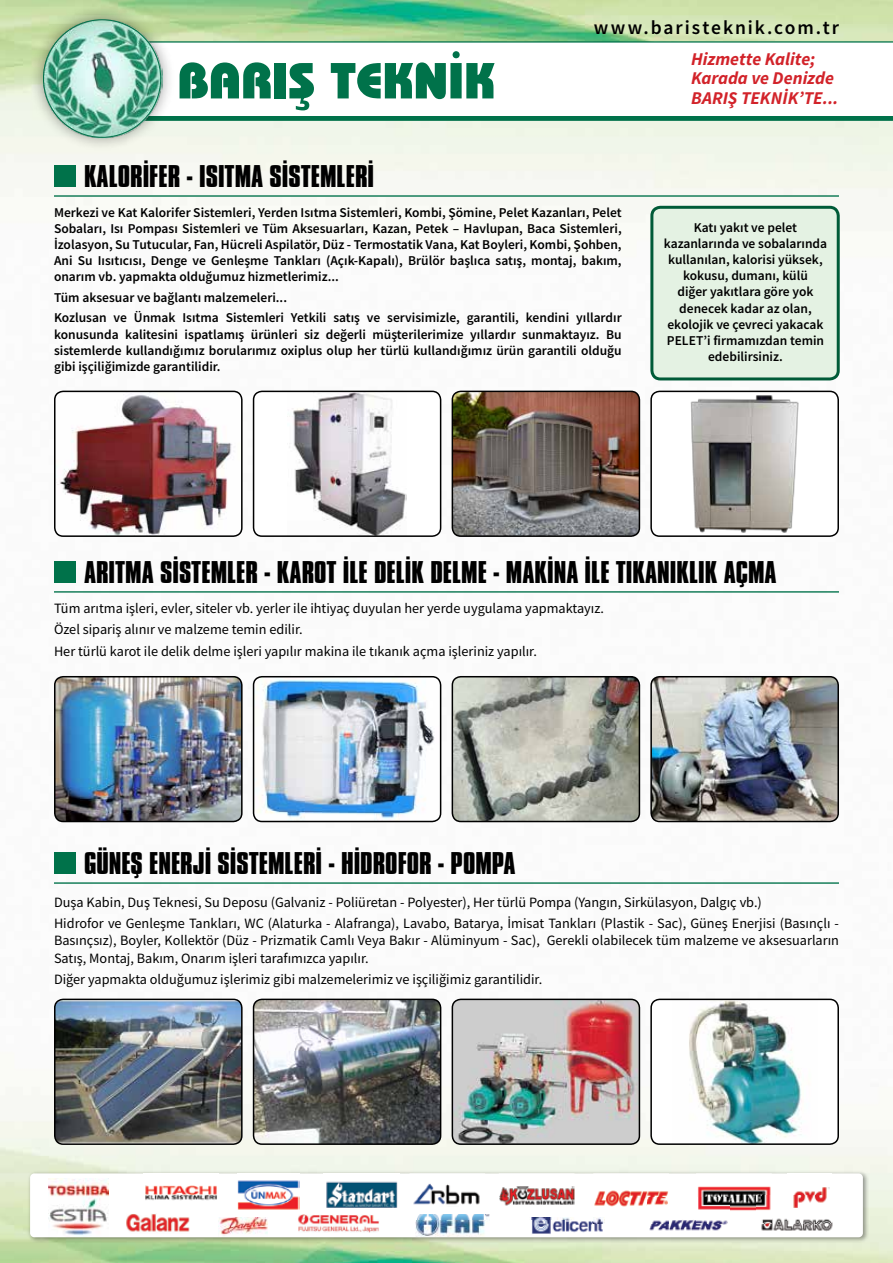
<style>
.page{position:relative;width:893px;height:1263px;background:#fff}
.page>*{position:absolute;margin:0;border:0;box-sizing:border-box;transform-origin:0 0}
.t1{font:700 27px "Compacta BT";color:#000}
.t2{font:600 19.5px "Source Sans Pro";letter-spacing:.095em;color:#000}
.t3{font:italic 700 18px/19.5px "Source Sans Pro";color:#d2232a}
.t4{font:14.25px/21.3px "Source Sans Pro";color:#000}
.t5{font:600 13.5px/16.2px "Source Sans Pro";color:#000;text-align:justify}
</style>
<div class="page">
<img style="left:0;top:0;width:893px;height:1263px">
<div style="left:652px;top:207px;width:186px;height:172px;background:#e4f2e3;border-radius:9px"></div>
<div style="left:650px;top:206px;width:190px;height:174px;border:3px solid #005b38;border-radius:9px"></div>
<div style="left:102px;top:115px;width:791px;height:6px;background:#00724a"></div>
<div style="left:73px;top:42px;width:820px;height:73px;background:#fff"></div>
<svg style="left:180px;top:62px;width:91px;height:36px"></svg>
<div style="left:274px;top:63px;width:11px;height:35px;background:#00724a"></div>
<svg style="left:289px;top:63px;width:25px;height:47px"></svg>
<svg style="left:331px;top:51px;width:164px;height:48px"></svg>
<hr style="left:102px;top:41px;width:791px;height:2px;background:#00724a">
<div style="left:29px;top:5px;width:146px;height:146px;background:#000;opacity:.4"></div>
<img style="left:42px;top:18px;width:120px;height:121px">
<hr style="left:54px;top:195px;width:785px;height:2px;background:#00724a">
<hr style="left:54px;top:882px;width:785px;height:2px;background:#00724a">
<img style="left:55px;top:391px;width:187px;height:145px">
<div style="left:54px;top:391px;width:189px;height:146px;border:2px solid #000;border-radius:9px"></div>
<div style="left:254px;top:391px;width:187px;height:145px;background:#fff;border-radius:9px"></div>
<img style="left:289px;top:394px;width:117px;height:140px">
<div style="left:253px;top:391px;width:188px;height:146px;border:2px solid #000;border-radius:9px"></div>
<img style="left:452px;top:391px;width:187px;height:145px">
<div style="left:452px;top:391px;width:188px;height:146px;border:2px solid #000;border-radius:9px"></div>
<div style="left:651px;top:391px;width:187px;height:145px;background:#fff;border-radius:9px"></div>
<img style="left:690px;top:395px;width:109px;height:138px">
<div style="left:650px;top:391px;width:189px;height:146px;border:2px solid #000;border-radius:9px"></div>
<img style="left:55px;top:999px;width:187px;height:145px">
<div style="left:54px;top:998px;width:189px;height:147px;border:2px solid #000;border-radius:9px"></div>
<img style="left:254px;top:999px;width:187px;height:145px">
<div style="left:253px;top:998px;width:188px;height:147px;border:2px solid #000;border-radius:9px"></div>
<img style="left:452px;top:999px;width:187px;height:145px">
<div style="left:452px;top:998px;width:188px;height:147px;border:2px solid #000;border-radius:9px"></div>
<div style="left:651px;top:999px;width:187px;height:145px;background:#fff;border-radius:9px"></div>
<img style="left:689px;top:1001px;width:113px;height:141px">
<div style="left:650px;top:998px;width:189px;height:147px;border:2px solid #000;border-radius:9px"></div>
<div style="left:54px;top:852px;width:22px;height:22px;background:#00724a"></div>
<div style="left:54px;top:165px;width:22px;height:22px;background:#00724a"></div>
<hr style="left:54px;top:591px;width:785px;height:2px;background:#00724a">
<img style="left:55px;top:677px;width:187px;height:144px">
<div style="left:54px;top:676px;width:189px;height:146px;border:2px solid #000;border-radius:9px"></div>
<img style="left:254px;top:677px;width:187px;height:144px">
<div style="left:253px;top:676px;width:188px;height:146px;border:2px solid #000;border-radius:9px"></div>
<img style="left:452px;top:677px;width:187px;height:144px">
<div style="left:452px;top:676px;width:188px;height:146px;border:2px solid #000;border-radius:9px"></div>
<img style="left:651px;top:677px;width:187px;height:144px">
<div style="left:650px;top:676px;width:189px;height:146px;border:2px solid #000;border-radius:9px"></div>
<div style="left:54px;top:561px;width:22px;height:22px;background:#00724a"></div>
<div style="left:27px;top:1170px;width:842px;height:73px;background:#000;opacity:.4"></div>
<div style="left:30px;top:1173px;width:833px;height:64px;background:#fff;border-radius:4px"></div>
<img style="left:649px;top:1220px;width:79px;height:11px">
<img style="left:326px;top:1181px;width:72px;height:27px">
<img style="left:696px;top:1173px;width:76px;height:38px">
<img style="left:696px;top:1197px;width:34px;height:26px">
<img style="left:237px;top:1180px;width:62px;height:30px">
<img style="left:761px;top:1218px;width:72px;height:14px">
<img style="left:756px;top:1196px;width:16px;height:27px">
<img style="left:409px;top:1173px;width:76px;height:32px">
<img style="left:145px;top:1185px;width:72px;height:16px">
<img style="left:499px;top:1173px;width:75px;height:33px">
<img style="left:593px;top:1173px;width:76px;height:50px">
<img style="left:648px;top:1197px;width:21px;height:26px">
<img style="left:787px;top:1187px;width:45px;height:36px">
<img style="left:298px;top:1215px;width:81px;height:18px">
<img style="left:48px;top:1179px;width:60px;height:58px">
<img style="left:531px;top:1219px;width:72px;height:15px">
<img style="left:531px;top:1217px;width:38px;height:2px">
<svg style="left:593px;top:1217px;width:11px;height:6px"></svg>
<img style="left:415px;top:1214px;width:75px;height:23px">
<img style="left:415px;top:1214px;width:70px;height:5px">
<img style="left:219px;top:1217px;width:48px;height:18px">
<img style="left:126px;top:1214px;width:63px;height:18px">
<h1 class="t1" style="left:84px;top:160px;width:292px">KALORİFER - ISITMA SİSTEMLERİ</h1>
<h2 class="t2" style="left:594px;top:15px;width:247px">www.baristeknik.com.tr</h2>
<h3 class="t3" style="left:691px;top:49px;width:149px">Hizmette Kalite;<br>Karada ve Denizde<br>Barış Teknİk’te...</h3>
<p class="t5" style="left:54px;top:204px;width:569px">Merkezi ve Kat Kalorifer Sistemleri, Yerden Isıtma Sistemleri, Kombi, Şömine, Pelet Kazanları, Pelet Sobaları, Isı Pompası Sistemleri ve Tüm Aksesuarları, Kazan, Petek – Havlupan, Baca Sistemleri, İzolasyon, Su Tutucular, Fan, Hücreli Aspilatör, Düz - Termostatik Vana, Kat Boyleri, Kombi, Şohben, Ani Su Iısıtıcısı, Denge ve Genleşme Tankları (Açık-Kapalı), Brülör başlıca satış, montaj, bakım, onarım vb. yapmakta olduğumuz hizmetlerimiz...</p>
<p class="t5" style="left:54px;top:287px;width:569px;line-height:20.4px">Tüm aksesuar ve bağlantı malzemeleri...<br>Kozlusan ve Ünmak Isıtma Sistemleri Yetkili satış ve servisimizle, garantili, kendini yıllardır</p>
<p class="t5" style="left:54px;top:326px;width:569px">konusunda kalitesini ispatlamış ürünleri siz değerli müşterilerimize yıllardır sunmaktayız. Bu sistemlerde kullandığımız borularımız oxiplus olup her türlü kullandığımız ürün garantili olduğu gibi işçiliğimizde garantilidir.</p>
<p class="t5" style="left:664px;top:219px;width:165px;text-align:center">Katı yakıt ve pelet kazanlarında ve sobalarında kullanılan, kalorisi yüksek, kokusu, dumanı, külü<br>diğer yakıtlara göre yok denecek kadar az olan, ekolojik ve çevreci yakacak<br>PELET’i firmamızdan temin edebilirsiniz.</p>
<h1 class="t1" style="left:84px;top:556px;width:694px">ARITMA SİSTEMLER - KAROT İLE DELİK DELME - MAKİNA İLE TIKANIKLIK AÇMA</h1>
<p class="t4" style="left:54px;top:597px;width:551px">Tüm arıtma işleri, evler, siteler vb. yerler ile ihtiyaç duyulan her yerde uygulama yapmaktayız.<br>Özel sipariş alınır ve malzeme temin edilir.<br>Her türlü karot ile delik delme işleri yapılır makina ile tıkanık açma işleriniz yapılır.</p>
<h1 class="t1" style="left:84px;top:847px;width:433px">GÜNEŞ ENERJİ SİSTEMLERİ - HİDROFOR - POMPA</h1>
<p class="t4" style="left:54px;top:891px;width:787px">Duşa Kabin, Duş Teknesi, Su Deposu (Galvaniz - Poliüretan - Polyester), Her türlü Pompa (Yangın, Sirkülasyon, Dalgıç vb.)<br>Hidrofor ve Genleşme Tankları, WC (Alaturka - Alafranga), Lavabo, Batarya, İmisat Tankları (Plastik - Sac), Güneş Enerjisi (Basınçlı -</p>
<p class="t4" style="left:54px;top:932px;width:786px;line-height:17.1px">Basınçsız), Boyler, Kollektör (Düz - Prizmatik Camlı Veya Bakır - Alüminyum - Sac), Gerekli olabilecek tüm malzeme ve aksesuarların<br>Satış, Montaj, Bakım, Onarım işleri tarafımızca yapılır.</p>
<p class="t4" style="left:54px;top:968px;width:490px">Diğer yapmakta olduğumuz işlerimiz gibi malzemelerimiz ve işçiliğimiz garantilidir.</p>
</div>
